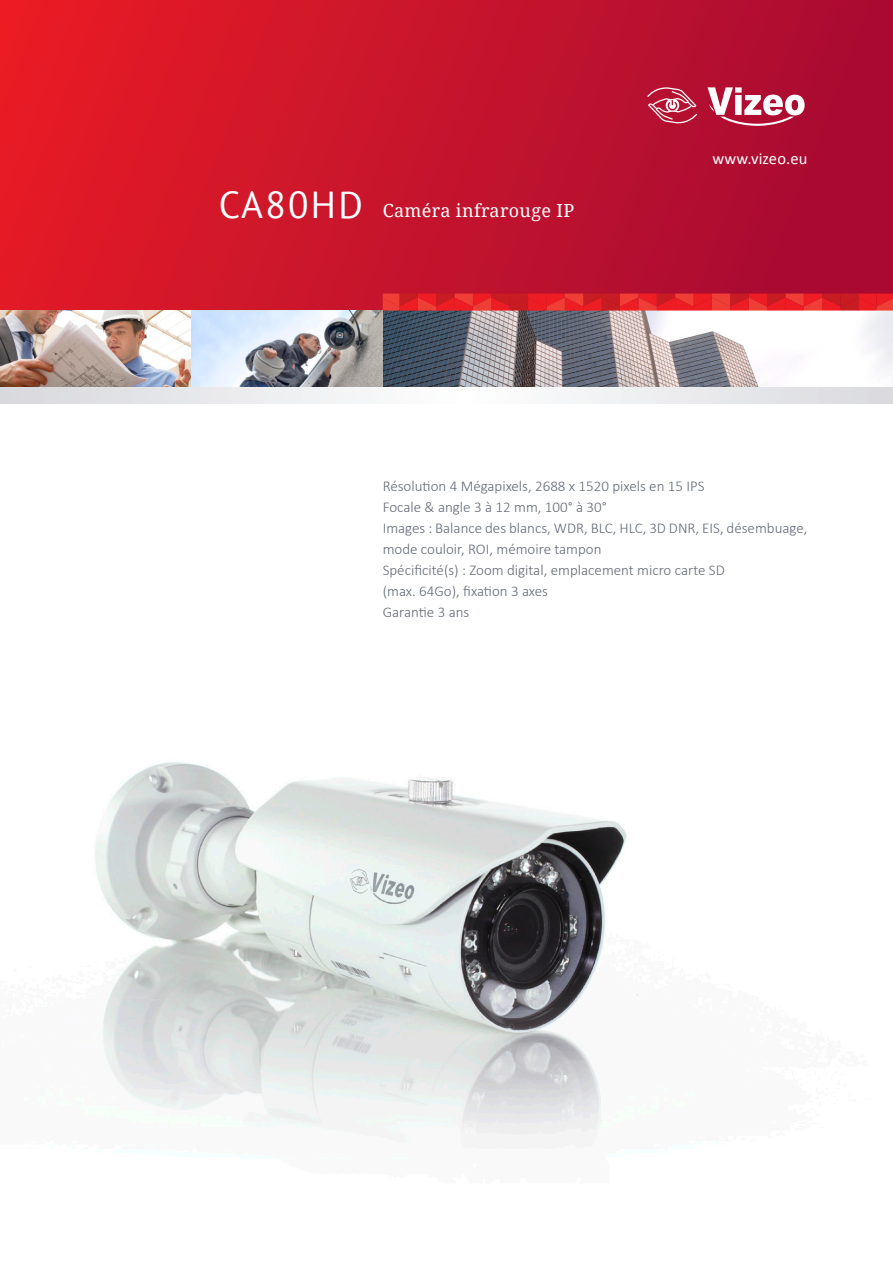
<style>
.page{position:relative;width:893px;height:1263px;background:#fff}
.page>*{position:absolute;margin:0;border:0;box-sizing:border-box;transform-origin:0 0}
.REF_produit{font:37.5px "PT Sans";letter-spacing:.06em;color:#fff}
.H1____Designation{font:18px "Droid Serif";letter-spacing:.02em;color:#fff}
.H1____Designation-2{font:16.5px "Calibri";letter-spacing:.01em;color:#fff}
.T1____Avantages_com{font:300 15px/21px "Calibri";color:#626976}
</style>
<div class="page">
<img style="left:95px;top:761px;width:544px;height:387px">
<div style="left:0;top:0;width:893px;height:311px;background:linear-gradient(to right,#e51c26,#a50a33)"></div>
<svg style="left:0;top:386px;width:893px;height:17px"></svg>
<img style="left:0;top:311px;width:893px;height:75px">
<svg style="left:383px;top:294px;width:510px;height:17px"></svg>
<svg style="left:647px;top:87px;width:50px;height:36px"></svg>
<svg style="left:707px;top:87px;width:98px;height:39px"></svg>
<p class="REF_produit" style="left:219px;top:180px;width:146px">CA80HD</p>
<p class="H1____Designation" style="left:383px;top:201px;width:193px">Caméra infrarouge IP</p>
<p class="H1____Designation-2" style="left:712px;top:148px;width:97px">www.vizeo.eu</p>
<p class="T1____Avantages_com" style="left:383px;top:475px;width:323px">Résolution 4 Mégapixels, 2688 x 1520 pixels en 15 IPS</p>
<p class="T1____Avantages_com" style="left:383px;top:496px;width:226px">Focale &amp; angle 3 à 12 mm, 100° à 30°</p>
<p class="T1____Avantages_com" style="left:383px;top:517px;width:426px">Images : Balance des blancs, WDR, BLC, HLC, 3D DNR, EIS, désembuage, mode couloir, ROI, mémoire tampon</p>
<p class="T1____Avantages_com" style="left:383px;top:559px;width:344px">Spécificité(s) : Zoom digital, emplacement micro carte SD</p>
<p class="T1____Avantages_com" style="left:383px;top:580px;width:167px">(max. 64Go), fixation 3 axes</p>
<p class="T1____Avantages_com" style="left:383px;top:601px;width:88px">Garantie 3 ans</p>
</div>
